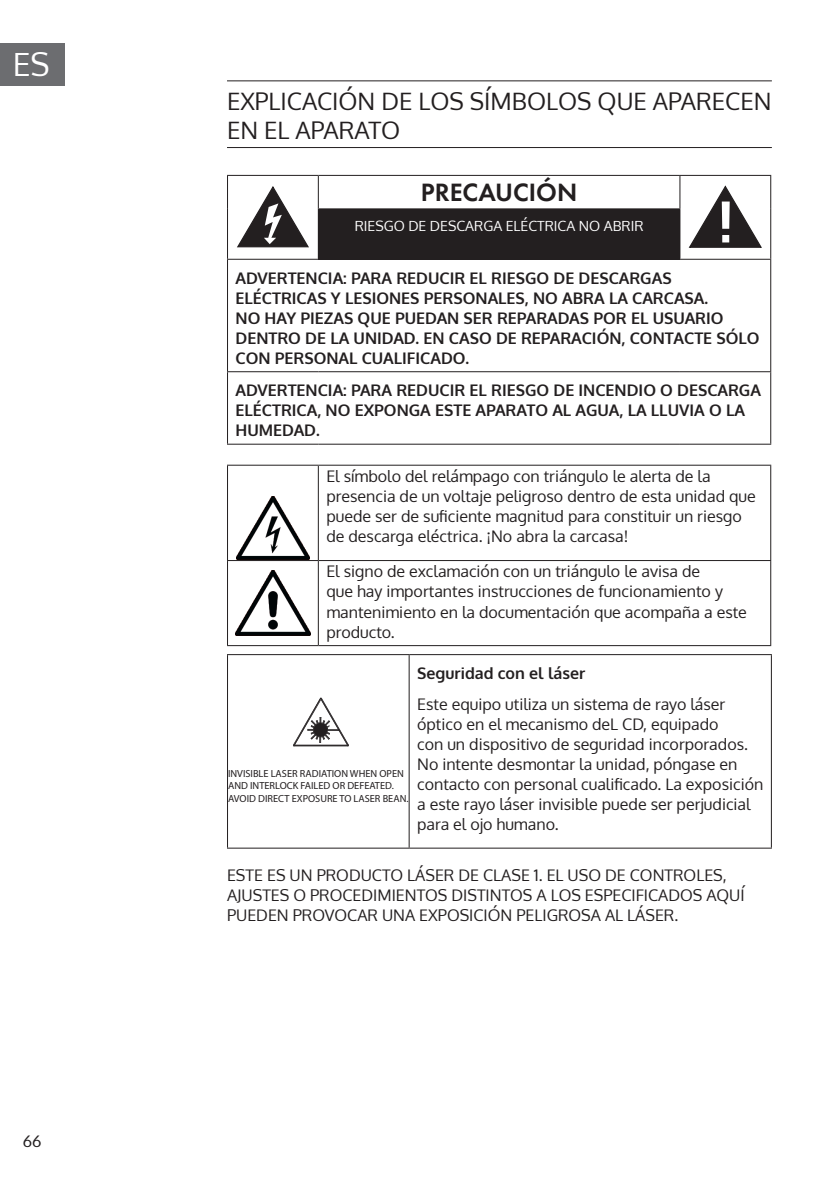
<style>
.page{position:relative;width:840px;height:1191px;background:#fff}
.page>*{position:absolute;margin:0;border:0;box-sizing:border-box;transform-origin:0 0}
.t1{font:32px "Oxygen";color:#fff}
.t2{font:600 26px "Futura PTW08";color:#231f20}
.t3{font:24px/28.8px "Oxygen";color:#231f20}
.t4{font:16px/20px "Oxygen";color:#231f20}
.t5{font:700 16px/20px "Oxygen";color:#231f20}
.t6{font:14px "Oxygen";color:#fff}
.t7{font:10.4px/12.4px "Myriad Pro";color:#231f20}
</style>
<div class="page">
<div style="left:0;top:43px;width:65px;height:42px;background:#6c6d70"></div>
<hr style="left:227px;top:80px;width:544px;height:1px;background:#231f20">
<hr style="left:227px;top:147px;width:544px;height:1px;background:#231f20">
<div style="left:318px;top:209px;width:361px;height:50px;background:#231f20"></div>
<hr style="left:227px;top:175px;width:91px;height:1px;background:#231f20">
<hr style="left:227px;top:176px;width:1px;height:33px;background:#231f20">
<hr style="left:318px;top:175px;width:361px;height:1px;background:#231f20">
<hr style="left:317px;top:176px;width:1px;height:32px;background:#231f20">
<hr style="left:679px;top:175px;width:91px;height:1px;background:#231f20">
<hr style="left:679px;top:176px;width:1px;height:32px;background:#231f20">
<hr style="left:769px;top:176px;width:1px;height:33px;background:#231f20">
<hr style="left:227px;top:209px;width:1px;height:50px;background:#231f20">
<hr style="left:317px;top:208px;width:363px;height:1px;background:#231f20">
<hr style="left:317px;top:209px;width:1px;height:50px;background:#231f20">
<hr style="left:679px;top:209px;width:1px;height:50px;background:#231f20">
<hr style="left:769px;top:209px;width:1px;height:50px;background:#231f20">
<hr style="left:227px;top:259px;width:91px;height:1px;background:#231f20">
<hr style="left:227px;top:260px;width:1px;height:111px;background:#231f20">
<hr style="left:318px;top:259px;width:361px;height:1px;background:#231f20">
<hr style="left:679px;top:259px;width:91px;height:1px;background:#231f20">
<hr style="left:769px;top:260px;width:1px;height:111px;background:#231f20">
<hr style="left:227px;top:371px;width:91px;height:1px;background:#231f20">
<hr style="left:227px;top:372px;width:1px;height:72px;background:#231f20">
<hr style="left:318px;top:371px;width:361px;height:1px;background:#231f20">
<hr style="left:679px;top:371px;width:91px;height:1px;background:#231f20">
<hr style="left:769px;top:372px;width:1px;height:72px;background:#231f20">
<hr style="left:227px;top:444px;width:91px;height:1px;background:#231f20">
<hr style="left:318px;top:444px;width:361px;height:1px;background:#231f20">
<hr style="left:679px;top:444px;width:91px;height:1px;background:#231f20">
<svg style="left:237px;top:186px;width:72px;height:61px"></svg>
<svg style="left:688px;top:185px;width:73px;height:63px"></svg>
<svg style="left:318px;top:466px;width:451px;height:179px"></svg>
<hr style="left:227px;top:465px;width:91px;height:1px;background:#231f20">
<hr style="left:227px;top:466px;width:1px;height:94px;background:#231f20">
<hr style="left:318px;top:465px;width:452px;height:1px;background:#231f20">
<hr style="left:317px;top:466px;width:1px;height:94px;background:#231f20">
<hr style="left:769px;top:466px;width:1px;height:94px;background:#231f20">
<hr style="left:227px;top:560px;width:91px;height:1px;background:#231f20">
<hr style="left:227px;top:561px;width:1px;height:84px;background:#231f20">
<hr style="left:318px;top:560px;width:452px;height:1px;background:#231f20">
<hr style="left:317px;top:561px;width:1px;height:84px;background:#231f20">
<hr style="left:769px;top:561px;width:1px;height:84px;background:#231f20">
<hr style="left:227px;top:645px;width:91px;height:1px;background:#231f20">
<hr style="left:318px;top:645px;width:452px;height:1px;background:#231f20">
<img style="left:237px;top:496px;width:72px;height:63px">
<img style="left:235px;top:570px;width:75px;height:65px">
<hr style="left:227px;top:654px;width:182px;height:1px;background:#231f20">
<hr style="left:227px;top:655px;width:1px;height:192px;background:#231f20">
<hr style="left:409px;top:654px;width:362px;height:1px;background:#231f20">
<hr style="left:408px;top:655px;width:1px;height:192px;background:#231f20">
<hr style="left:770px;top:655px;width:1px;height:192px;background:#231f20">
<hr style="left:227px;top:847px;width:182px;height:1px;background:#231f20">
<hr style="left:409px;top:847px;width:362px;height:1px;background:#231f20">
<svg style="left:293px;top:697px;width:56px;height:49px"></svg>
<h1 class="t1" style="left:13px;top:43px;width:39px">ES</h1>
<p class="t4" style="left:23px;top:1130px;width:20px">66</p>
<h3 class="t3" style="left:227px;top:87px;width:545px">EXPLICACIÓN DE LOS SÍMBOLOS QUE APARECEN<br>EN EL APARATO</h3>
<h2 class="t2" style="left:420px;top:176px;width:158px">PRECAUCIÓN</h2>
<p class="t6" style="left:354px;top:217px;width:290px">RIESGO DE DESCARGA ELÉCTRICA NO ABRIR</p>
<p class="t5" style="left:235px;top:268px;width:525px">ADVERTENCIA: PARA REDUCIR EL RIESGO DE DESCARGAS ELÉCTRICAS Y LESIONES PERSONALES, NO ABRA LA CARCASA.<br>NO HAY PIEZAS QUE PUEDAN SER REPARADAS POR EL USUARIO DENTRO DE LA UNIDAD. EN CASO DE REPARACIÓN, CONTACTE SÓLO CON PERSONAL CUALIFICADO.</p>
<p class="t5" style="left:235px;top:381px;width:526px">ADVERTENCIA: PARA REDUCIR EL RIESGO DE INCENDIO O DESCARGA<br>ELÉCTRICA, NO EXPONGA ESTE APARATO AL AGUA, LA LLUVIA O LA<br>HUMEDAD.</p>
<p class="t4" style="left:326px;top:466px;width:431px">El símbolo del relámpago con triángulo le alerta de la presencia de un voltaje peligroso dentro de esta unidad que puede ser de suficiente magnitud para constituir un riesgo de descarga eléctrica. ¡No abra la carcasa!</p>
<p class="t4" style="left:326px;top:562px;width:422px">El signo de exclamación con un triángulo le avisa de<br>que hay importantes instrucciones de funcionamiento y mantenimiento en la documentación que acompaña a este producto.</p>
<p class="t5" style="left:417px;top:663px;width:170px">Seguridad con el láser</p>
<p class="t4" style="left:417px;top:694px;width:347px">Este equipo utiliza un sistema de rayo láser óptico en el mecanismo deL CD, equipado<br>con un dispositivo de seguridad incorporados.<br>No intente desmontar la unidad, póngase en contacto con personal cualificado. La exposición a este rayo láser invisible puede ser perjudicial para el ojo humano.</p>
<p class="t4" style="left:227px;top:865px;width:519px">ESTE ES UN PRODUCTO LÁSER DE CLASE 1. EL USO DE CONTROLES,<br>AJUSTES O PROCEDIMIENTOS DISTINTOS A LOS ESPECIFICADOS AQUÍ<br>PUEDEN PROVOCAR UNA EXPOSICIÓN PELIGROSA AL LÁSER.</p>
<p class="t7" style="left:228px;top:767px;width:182px">INVISIBLE LASER RADIATION WHEN OPEN<br>AND INTERLOCK FAILED OR DEFEATED.<br>AVOID DIRECT EXPOSURE TO LASER BEAN.</p>
</div>
